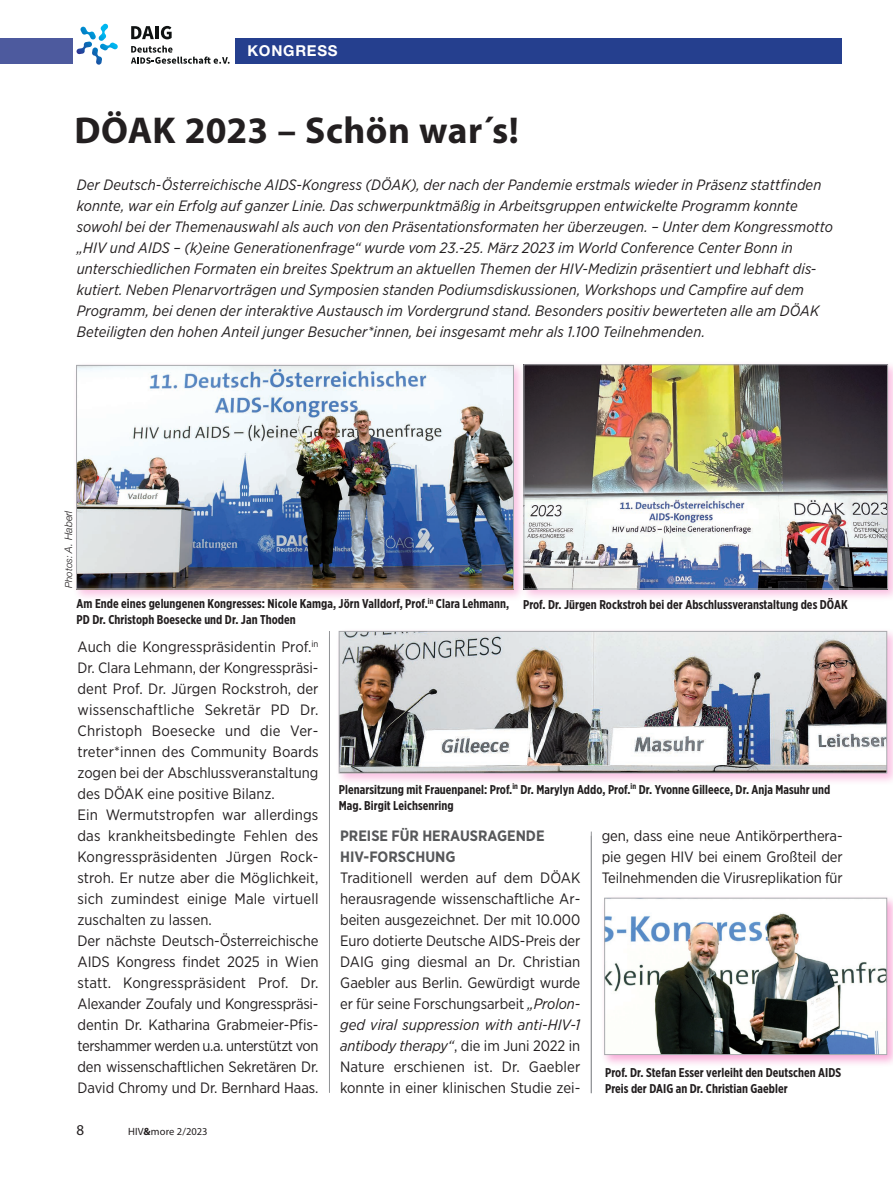
<style>
.page{position:relative;width:893px;height:1191px;background:#fff}
.page>*{position:absolute;margin:0;border:0;box-sizing:border-box;transform-origin:0 0}
.Überschrift_2{font:700 37.5px "Myriad Pro";letter-spacing:.01em;color:#231f20}
.Fliesstext{font:15px/21px "Gotham Narrow";letter-spacing:-.005em;color:#231f20;text-align:justify}
.Vorspann_Artikel{font:italic 15px/21px "Gotham Narrow";letter-spacing:.005em;color:#231f20}
.Fliesstext-2{font:700 15px/21px "Gotham Narrow";color:#57585a}
.Rubriken{font:700 15px "Helvetica Neue";letter-spacing:.05em;color:#fff}
.t1{font:15px "Myriad Pro";color:#231f20}
.BU_Text{font:700 12.75px/15.9px "Gotham X Narrow";letter-spacing:.005em;color:#231f20}
.BU_Text-2{font:italic 300 10.5px "Helvetica Neue";letter-spacing:-.005em;color:#231f20}
.t2{font:10.5px "Myriad Pro";letter-spacing:.01em;color:#231f20}
.s1{font-size:9.75px}
.s2{font-weight:700}
.s3{font-style:italic}
</style>
<div class="page">
<div style="left:236px;top:39px;width:606px;height:25px;background:#253f8e"></div>
<div style="left:0;top:39px;width:72px;height:25px;background:#4d5a9e"></div>
<div style="left:72px;top:361px;width:455px;height:241px;background:#ed028c;opacity:.25"></div>
<img style="left:78px;top:367px;width:434px;height:220px">
<div style="left:76px;top:365px;width:438px;height:224px;border:1px solid #a8a9ad"></div>
<svg style="left:131px;top:26px;width:41px;height:13px"></svg>
<svg style="left:131px;top:46px;width:99px;height:18px"></svg>
<svg style="left:76px;top:24px;width:42px;height:41px"></svg>
<div style="left:520px;top:360px;width:373px;height:242px;background:#ed028c;opacity:.25"></div>
<img style="left:525px;top:366px;width:361px;height:221px">
<div style="left:523px;top:364px;width:365px;height:225px;border:1px solid #a8a9ad"></div>
<div style="left:335px;top:627px;width:558px;height:159px;background:#ed028c;opacity:.25"></div>
<img style="left:341px;top:633px;width:544px;height:138px">
<div style="left:339px;top:631px;width:548px;height:142px;border:1px solid #a8a9ad"></div>
<div style="left:600px;top:894px;width:293px;height:173px;background:#ed028c;opacity:.33"></div>
<img style="left:606px;top:899px;width:279px;height:154px">
<div style="left:604px;top:897px;width:283px;height:158px;border:1px solid #a8a9ad"></div>
<hr style="left:591px;top:831px;width:1px;height:262px;background:#939598">
<hr style="left:329px;top:631px;width:1px;height:461px;background:#939598">
<p class="Rubriken" style="left:247px;top:42px;width:92px">KONGRESS</p>
<p class="Überschrift_2" style="left:75px;top:106px;width:446px">DÖAK 2023 – Schön war´s!</p>
<p class="Vorspann_Artikel" style="left:77px;top:174px;width:758px">Der Deutsch-Österreichische AIDS-Kongress (DÖAK), der nach der Pandemie erstmals wieder in Präsenz stattfinden konnte, war ein Erfolg auf ganzer Linie. Das schwerpunktmäßig in Arbeitsgruppen entwickelte Programm konnte sowohl bei der Themenauswahl als auch von den Präsentationsformaten her überzeugen. – Unter dem Kongressmotto „HIV und AIDS – (k)eine Generationenfrage“ wurde vom 23.-25. März 2023 im World Conference Center Bonn in unterschiedlichen Formaten ein breites Spektrum an aktuellen Themen der HIV-Medizin präsentiert und lebhaft dis&shy;kutiert. Neben Plenarvorträgen und Symposien standen Podiumsdiskussionen, Workshops und Campfire auf dem Programm, bei denen der interaktive Austausch im Vordergrund stand. Besonders positiv bewerteten alle am DÖAK Beteiligten den hohen Anteil junger Besucher*innen, bei insgesamt mehr als 1.100 Teilnehmenden.</p>
<p class="BU_Text-2" style="left:62px;top:588px;width:79px;rotate:-90deg"><span class="s1">Photos:</span> A. Haberl</p>
<p class="BU_Text" style="left:77px;top:596px;width:434px">Am Ende eines gelungenen Kongresses: Nicole Kamga, Jörn Valldorf, Prof.<sup>in</sup> Clara Lehmann,<br>PD Dr. Christoph Boesecke und Dr. Jan Thoden</p>
<p class="BU_Text" style="left:523px;top:596px;width:326px">Prof. Dr. Jürgen Rockstroh bei der Abschlussveranstaltung des DÖAK</p>
<p class="Fliesstext" style="left:78px;top:636px;width:243px">Auch die Kongresspräsidentin Prof.<sup>in </sup>Dr. Clara Lehmann, der Kongresspräsi&shy;dent Prof. Dr. Jürgen Rockstroh, der wissenschaftliche Sekretär PD Dr.<br>Christoph Boesecke und die Ver&shy;treter*innen des Community Boards zogen bei der Abschlussveranstaltung des DÖAK eine positive Bilanz.</p>
<p class="Fliesstext" style="left:78px;top:804px;width:243px">Ein Wermutstropfen war allerdings das krankheitsbedingte Fehlen des Kongresspräsidenten Jürgen Rock&shy;stroh. Er nutze aber die Möglichkeit, sich zumindest einige Male virtuell zuschalten zu lassen.</p>
<p class="Fliesstext" style="left:78px;top:930px;width:243px">Der nächste Deutsch-Österreichische AIDS Kongress findet 2025 in Wien statt. Kongresspräsident Prof. Dr.<br>Alexander Zoufaly und Kongresspräsi&shy;dentin Dr. Katharina Grabmeier-Pfis&shy;tershammer werden u.a. unterstützt von den wissenschaftlichen Sekretären Dr.<br>David Chromy und Dr. Bernhard Haas.</p>
<p class="t1" style="left:77px;top:1120px;width:9px">8</p>
<p class="t2" style="left:128px;top:1125px;width:81px">HIV<span class="s2">&amp;</span>more 2/2023</p>
<p class="BU_Text" style="left:339px;top:781px;width:493px">Plenarsitzung mit Frauenpanel: Prof.<sup>in</sup> Dr. Marylyn Addo, Prof.<sup>in</sup> Dr. Yvonne Gilleece, Dr. Anja Masuhr und<br>Mag. Birgit Leichsenring</p>
<p class="Fliesstext-2" style="left:340px;top:825px;width:206px">PREISE FÜR HERAUSRAGENDE<br>HIV-FORSCHUNG</p>
<p class="Fliesstext" style="left:340px;top:867px;width:242px">Traditionell werden auf dem DÖAK herausragende wissenschaftliche Ar&shy;beiten ausgezeichnet. Der mit 10.000<br>Euro dotierte Deutsche AIDS-Preis der DAIG ging diesmal an Dr. Christian Gaebler aus Berlin. Gewürdigt wurde er für seine Forschungsarbeit <span class="s3">„Prolon&shy;ged viral suppression with anti-HIV-1 antibody therapy“</span>, die im Juni 2022 in Nature erschienen ist. Dr. Gaebler konnte in einer klinischen Studie zei-</p>
<p class="Fliesstext" style="left:602px;top:825px;width:243px">gen, dass eine neue Antikörperthera&shy;pie gegen HIV bei einem Großteil der Teilnehmenden die Virusreplikation für</p>
<p class="BU_Text" style="left:605px;top:1064px;width:238px">Prof. Dr. Stefan Esser verleiht den Deutschen AIDS<br>Preis der DAIG an Dr. Christian Gaebler</p>
</div>
